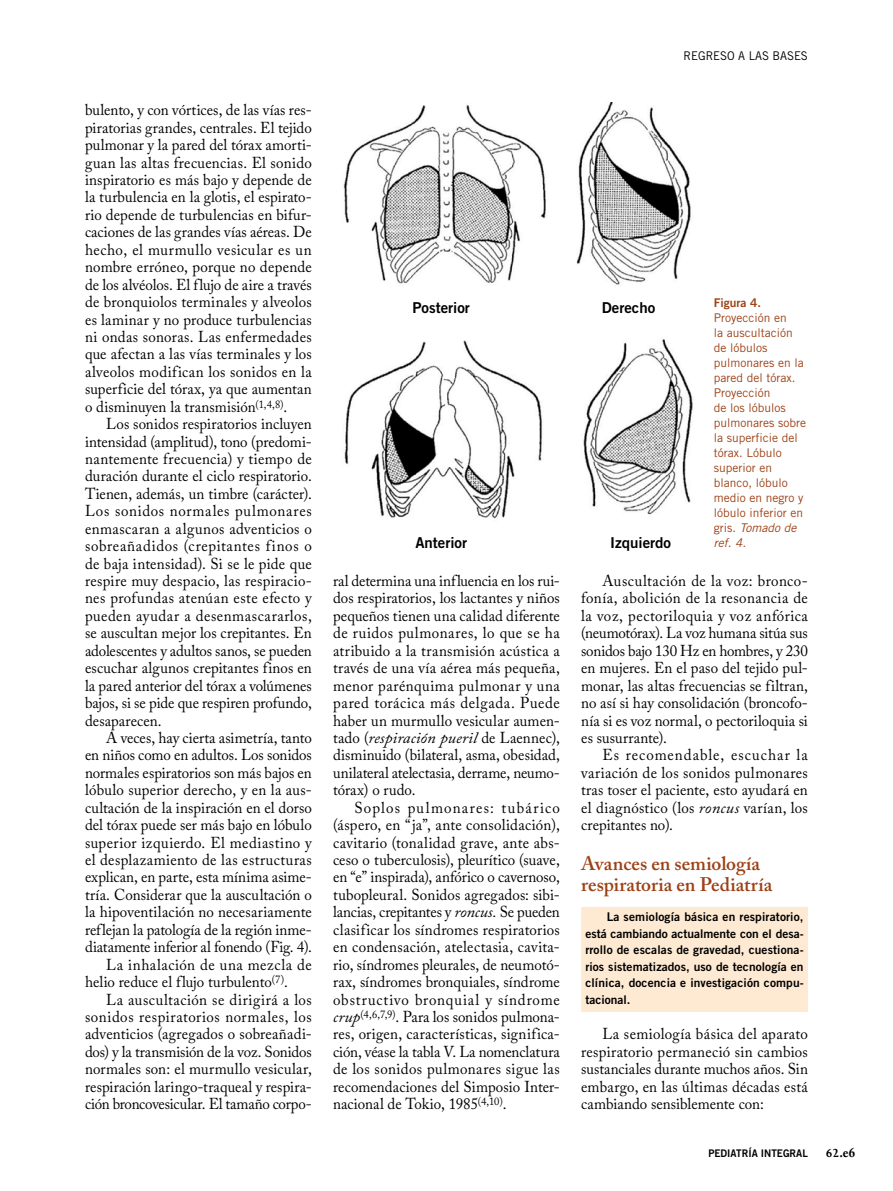
<style>
.page{position:relative;width:893px;height:1191px;background:#fff}
.page>*{position:absolute;margin:0;border:0;box-sizing:border-box;transform-origin:0 0}
.t1{font:600 19.5px/21px "Adobe Caslon Pro";color:#9d4116}
.t2{font:15.75px/17.4px "Adobe Caslon Pro";letter-spacing:.005em;color:#000;text-align:justify;scale:.95 1}
.t3{font:15.75px "Adobe Caslon Pro";letter-spacing:-.015em;color:#000;scale:.95 1}
.t4{font:15.75px "Adobe Caslon Pro";letter-spacing:.03em;color:#000;scale:.95 1}
.t5{font:15.75px "Adobe Caslon Pro";letter-spacing:.04em;color:#000;scale:.95 1}
.t6{font:15.75px "Adobe Caslon Pro";letter-spacing:.035em;color:#000;scale:.95 1}
.t7{font:15px "Trade Gothic Bold Two";color:#000}
.t8{font:700 13.5px "Adobe Caslon Pro";color:#000;scale:.95 1}
.t9{font:12px/15px "Trade Gothic";color:#9d4116}
.t10{font:12px/16.5px "Trade Gothic Bold Two";letter-spacing:.01em;color:#000;text-align:justify}
.t11{font:12px "Trade Gothic";color:#000;scale:.95 1}
.t12{font:12px "Trade Gothic Bold Two";color:#9d4116}
.t13{font:10.5px "Trade Gothic Bold Two";color:#000;scale:.95 1}
.s1{font-style:italic}
.s2{font-family:"Joanna MT Std"}
</style>
<div class="page">
<div style="left:581px;top:907px;width:227px;height:105px;background:#feead3"></div>
<img style="left:343px;top:103px;width:350px;height:416px">
<div style="left:394px;top:290px;width:95px;height:35px;background:#fff"></div>
<div style="left:581px;top:290px;width:95px;height:35px;background:#fff"></div>
<p class="t2" style="left:85px;top:101px;width:240px">bulento, y con vórtices, de las vías res&shy;piratorias grandes, centrales. El tejido pulmonar y la pared del tórax amorti&shy;guan las altas frecuencias. El sonido inspiratorio es más bajo y depende de la turbulencia en la glotis, el espirato&shy;rio depende de turbulencias en bifur&shy;caciones de las grandes vías aéreas. De hecho, el murmullo vesicular es un nombre erróneo, porque no depende de los alvéolos. El flujo de aire a través de bronquiolos terminales y alveolos es laminar y no produce turbulencias ni ondas sonoras. Las enfermedades que afectan a las vías terminales y los alveolos modifican los sonidos en la superficie del tórax, ya que aumentan o disminuyen la transmisión<sup>(1,4,8)</sup>.</p>
<p class="t2" style="left:85px;top:415px;width:240px;text-indent:21px">Los sonidos respiratorios incluyen intensidad (amplitud), tono (predomi&shy;nantemente frecuencia) y tiempo de duración durante el ciclo respiratorio.<br>Tienen, además, un timbre (carácter).<br>Los sonidos normales pulmonares enmascaran a algunos adventicios o sobreañadidos (crepitantes finos o de baja intensidad). Si se le pide que respire muy despacio, las respiracio&shy;nes profundas atenúan este efecto y pueden ayudar a desenmascararlos, se auscultan mejor los crepitantes. En adolescentes y adultos sanos, se pueden escuchar algunos crepitantes finos en la pared anterior del tórax a volúmenes bajos, si se pide que respiren profundo, desaparecen.</p>
<p class="t2" style="left:106px;top:729px;width:218px">A veces, hay cierta asimetría, tanto</p>
<p class="t2" style="left:85px;top:746px;width:240px">en niños como en adultos. Los sonidos</p>
<p class="t2" style="left:85px;top:763px;width:240px">normales espiratorios son más bajos en</p>
<p class="t2" style="left:85px;top:781px;width:240px">lóbulo superior derecho, y en la aus-</p>
<p class="t2" style="left:85px;top:798px;width:240px">cultación de la inspiración en el dorso</p>
<p class="t2" style="left:85px;top:816px;width:240px">del tórax puede ser más bajo en lóbulo</p>
<p class="t4" style="left:85px;top:833px;width:240px">superior izquierdo. El mediastino y</p>
<p class="t4" style="left:85px;top:850px;width:240px">el desplazamiento de las estructuras</p>
<p class="t2" style="left:85px;top:868px;width:240px">explican, en parte, esta mínima asime-</p>
<p class="t2" style="left:85px;top:885px;width:240px">tría. Considerar que la auscultación o</p>
<p class="t2" style="left:85px;top:903px;width:240px">la hipoventilación no necesariamente</p>
<p class="t2" style="left:85px;top:920px;width:240px">reflejan la patología de la región inme-</p>
<p class="t3" style="left:85px;top:937px;width:240px">diatamente inferior al fonendo (Fig. 4).</p>
<p class="t5" style="left:106px;top:955px;width:218px">La inhalación de una mezcla de</p>
<p class="t2" style="left:85px;top:973px;width:215px">helio reduce el flujo turbulento<sup>(7)</sup>.</p>
<p class="t6" style="left:106px;top:989px;width:218px">La auscultación se dirigirá a los</p>
<p class="t5" style="left:85px;top:1007px;width:240px">sonidos respiratorios normales, los</p>
<p class="t2" style="left:85px;top:1025px;width:240px">adventicios (agregados o sobreañadi-</p>
<p class="t2" style="left:85px;top:1042px;width:240px">dos) y la transmisión de la voz. Sonidos</p>
<p class="t2" style="left:85px;top:1060px;width:240px">normales son: el murmullo vesicular,</p>
<p class="t2" style="left:85px;top:1077px;width:240px">respiración laringo-traqueal y respira-</p>
<p class="t3" style="left:85px;top:1094px;width:240px">ción broncovesicular. El tamaño corpo-</p>
<p class="t11" style="left:683px;top:49px;width:132px">REGRESO A LAS BASES</p>
<p class="t7" style="left:412px;top:299px;width:59px">Posterior</p>
<p class="t7" style="left:415px;top:533px;width:53px">Anterior</p>
<p class="t7" style="left:602px;top:299px;width:55px">Derecho</p>
<p class="t7" style="left:610px;top:533px;width:62px">Izquierdo</p>
<p class="t12" style="left:714px;top:295px;width:49px">Figura 4.</p>
<p class="t9" style="left:714px;top:310px;width:94px">Proyección en<br>la auscultación de lóbulos pulmonares en la pared del tórax.<br>Proyección<br>de los lóbulos pulmonares sobre la superficie del tórax. Lóbulo superior en blanco, lóbulo medio en negro y lóbulo inferior en gris. <span class="s1">Tomado de ref. 4.</span></p>
<p class="t2" style="left:333px;top:572px;width:240px">ral determina una influencia en los rui&shy;dos respiratorios, los lactantes y niños pequeños tienen una calidad diferente de ruidos pulmonares, lo que se ha atribuido a la transmisión acústica a través de una vía aérea más pequeña, menor parénquima pulmonar y una pared torácica más delgada. Puede haber un murmullo vesicular aumen&shy;tado (<span class="s1">respiración pueril</span> de Laennec), disminuido (bilateral, asma, obesidad, unilateral atelectasia, derrame, neumo&shy;tórax) o rudo.</p>
<p class="t2" style="left:333px;top:798px;width:240px;text-indent:21px">Soplos pulmonares: tubárico (áspero, en “ja”, ante consolidación), cavitario (tonalidad grave, ante abs&shy;ceso o tuberculosis), pleurítico (suave, en “e” inspirada), anfórico o cavernoso, tubopleural. Sonidos agregados: sibi&shy;lancias, crepitantes y <span class="s1">roncus.</span> Se pueden clasificar los síndromes respiratorios en condensación, atelectasia, cavita&shy;rio, síndromes pleurales, de neumotó&shy;rax, síndromes bronquiales, síndrome obstructivo bronquial y síndrome <span class="s1">crup</span><sup>(4,6,7,9)</sup>. Para los sonidos pulmona&shy;res, origen, características, significa&shy;ción, véase la tabla V. La nomenclatura de los sonidos pulmonares sigue las recomendaciones del Simposio Inter&shy;nacional de Tokio, 1985<sup>(4,10)</sup>.</p>
<p class="t2" style="left:581px;top:572px;width:240px;text-indent:21px">Auscultación de la voz: bronco&shy;fonía, abolición de la resonancia de la voz, pectoriloquia y voz anfórica (neumotórax). La voz humana sitúa sus sonidos bajo 130 Hz en hombres, y 230 en mujeres. En el paso del tejido pul&shy;monar, las altas frecuencias se filtran, no así si hay consolidación (broncofo&shy;nía si es voz normal, o pectoriloquia si es susurrante).</p>
<p class="t2" style="left:581px;top:746px;width:240px;text-indent:21px">Es recomendable, escuchar la variación de los sonidos pulmonares tras toser el paciente, esto ayudará en el diagnóstico (los <span class="s1">roncus</span> varían, los crepitantes no).</p>
<p class="t1" style="left:581px;top:853px;width:193px">Avances en semiología respiratoria en Pediatría</p>
<p class="t10" style="left:585px;top:908px;width:220px;text-indent:21px">La semiología básica en respiratorio, está cambiando actualmente con el desa&shy;rrollo de escalas de gravedad, cuestiona&shy;rios sistematizados, uso de tecnología en clínica, docencia e investigación compu&shy;tacional.</p>
<p class="t2" style="left:581px;top:1025px;width:240px;text-indent:21px">La semiología básica del aparato respiratorio permaneció sin cambios sustanciales durante muchos años. Sin embargo, en las últimas décadas está cambiando sensiblemente con:</p>
<p class="t13" style="left:708px;top:1146px;width:106px">PEDIATRÍA INTEGRAL</p>
<p class="t8" style="left:826px;top:1144px;width:32px"><span class="s2">62</span>.e6</p>
</div>
